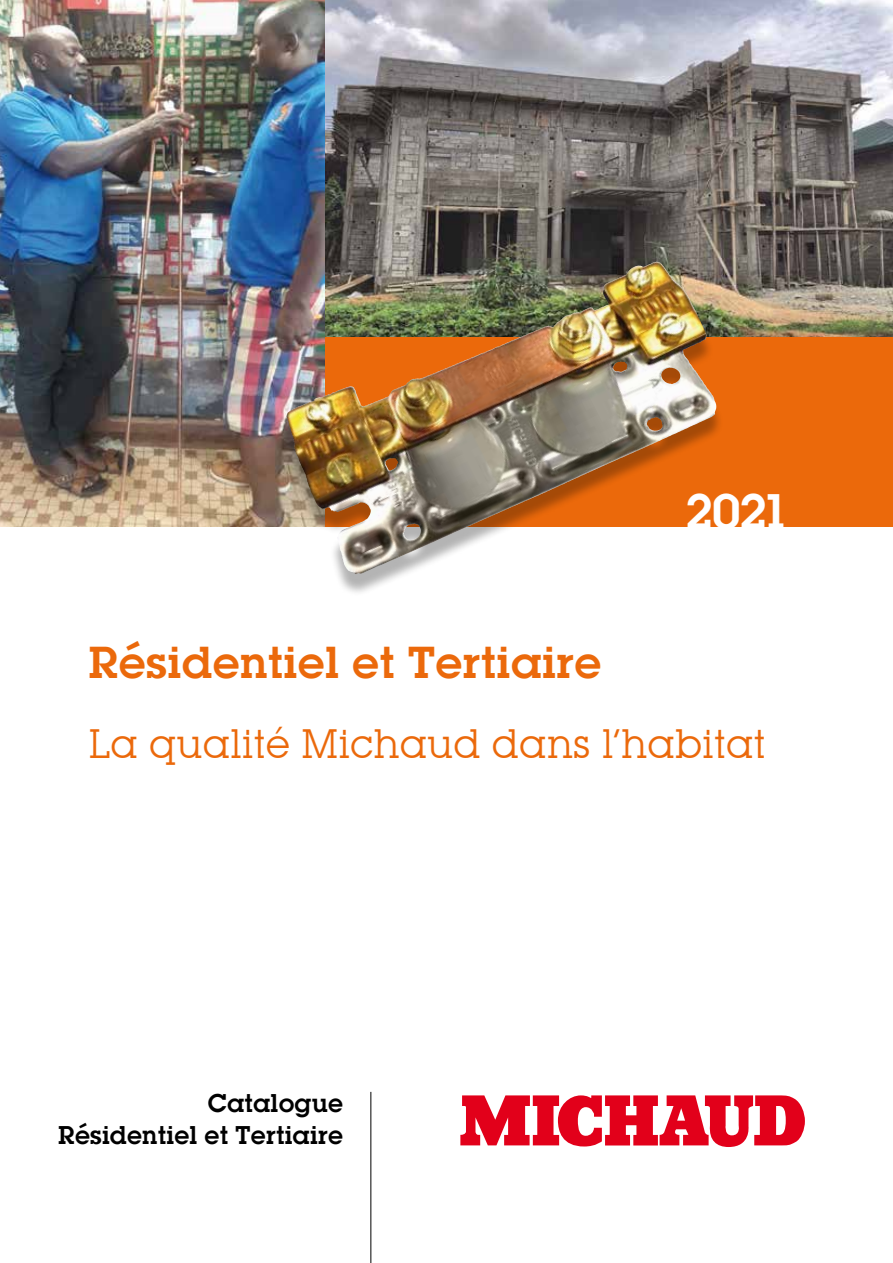
<style>
.page{position:relative;width:893px;height:1263px;background:#fff}
.page>*{position:absolute;margin:0;border:0;box-sizing:border-box;transform-origin:0 0}
.t1{font:44.7px "Lubalin Demi";color:#fff}
.t2{font:40.05px "Lubalin Graph IT Cby BT";color:#eb690b}
.t3{font:40.05px "Lubalin Demi";color:#eb690b}
.t4{font:22.95px/31.5px "Lubalin Demi";color:#000;text-align:right}
</style>
<div class="page">
<img style="left:324px;top:0;width:569px;height:337px">
<hr style="left:370px;top:1092px;width:1px;height:171px;background:#000">
<div style="left:324px;top:338px;width:569px;height:188px;background:#eb690b"></div>
<img style="left:0;top:0;width:324px;height:526px">
<div style="left:279px;top:269px;width:445px;height:327px;background:#000;opacity:.3"></div>
<img style="left:580px;top:262px;width:76px;height:51px">
<svg style="left:460px;top:1095px;width:345px;height:52px"></svg>
<h2 class="t3" style="left:89px;top:634px;width:515px">Résidentiel et Tertiaire</h2>
<h1 class="t1" style="left:686px;top:479px;width:100px">2021</h1>
<h2 class="t2" style="left:89px;top:719px;width:679px">La qualité Michaud dans l’habitat</h2>
<p class="t4" style="left:58px;top:1088px;width:287px">Catalogue<br>Résidentiel et Tertiaire</p>
</div>
